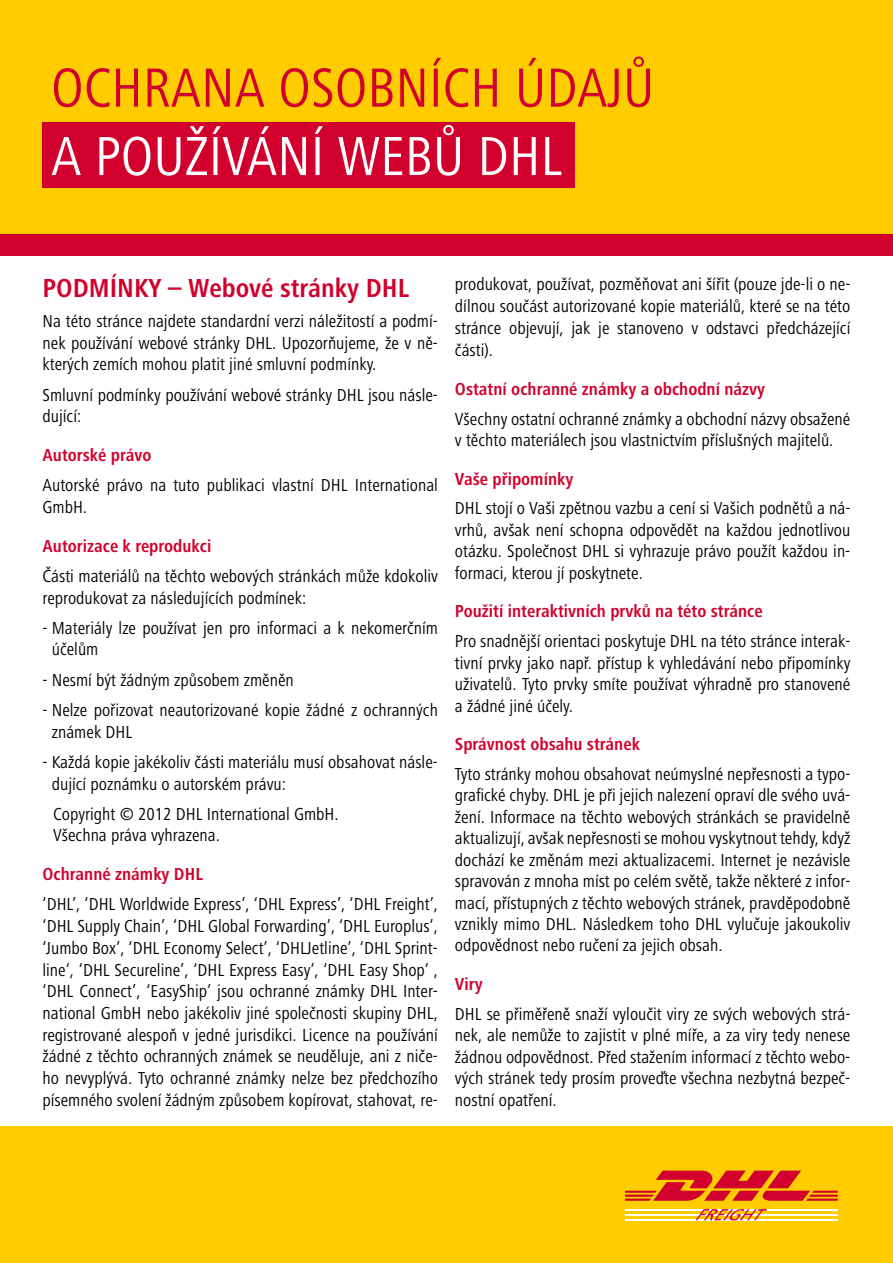
<style>
.page{position:relative;width:893px;height:1263px;background:#fff}
.page>*{position:absolute;margin:0;border:0;box-sizing:border-box;transform-origin:0 0}
.t1{font:condensed 57px "Frutiger Next LTCE";color:#d1002d}
.t2{font:condensed 57px "Frutiger Next LTCE";color:#fff}
.t3{font:700 condensed 27px "Frutiger Next LTCE";color:#d1002d}
.t4{font:condensed 18px/21.5px "Frutiger Next LTCE";color:#000}
.t5{font:700 condensed 18px "Frutiger Next LTCE";color:#d1002d}
</style>
<div class="page">
<div style="left:0;top:0;width:893px;height:242px;background:#fc0"></div>
<div style="left:0;top:1127px;width:893px;height:136px;background:#fc0"></div>
<div style="left:0;top:234px;width:893px;height:21px;background:#d1002d"></div>
<svg style="left:625px;top:1170px;width:213px;height:31px"></svg>
<hr style="left:625px;top:1219px;width:213px;height:1px;background:#fff">
<hr style="left:625px;top:1209px;width:213px;height:1px;background:#fff">
<hr style="left:625px;top:1214px;width:213px;height:1px;background:#fff">
<svg style="left:695px;top:1209px;width:72px;height:11px"></svg>
<div style="left:43px;top:122px;width:532px;height:66px;background:#d1002d"></div>
<h1 class="t1" style="left:51px;top:56px;width:605px">OCHRANA OSOBNÍCH ÚDAJŮ</h1>
<h1 class="t2" style="left:51px;top:124px;width:513px">A POUŽÍVÁNÍ WEBŮ DHL</h1>
<h2 class="t3" style="left:43px;top:272px;width:368px">PODMÍNKY – Webové stránky DHL</h2>
<p class="t4" style="left:43px;top:310px;width:397px;text-align:justify">Na této stránce najdete standardní verzi náležitostí a podmí&shy;nek používání webové stránky DHL. Upozorňujeme, že v ně&shy;kterých zemích mohou platit jiné smluvní podmínky.</p>
<p class="t4" style="left:43px;top:384px;width:397px">Smluvní podmínky používání webové stránky DHL jsou násle&shy;dující:</p>
<p class="t5" style="left:43px;top:445px;width:110px">Autorské právo</p>
<p class="t4" style="left:43px;top:474px;width:397px">Autorské právo na tuto publikaci vlastní DHL International<br>GmbH.</p>
<p class="t5" style="left:43px;top:535px;width:170px">Autorizace k reprodukci</p>
<p class="t4" style="left:43px;top:565px;width:397px">Části materiálů na těchto webových stránkách může kdokoliv reprodukovat za následujících podmínek:</p>
<p class="t4" style="left:52px;top:617px;width:388px;text-indent:-9px">- Materiály lze používat jen pro informaci a k nekomerčním účelům</p>
<p class="t4" style="left:43px;top:669px;width:253px">- Nesmí být žádným způsobem změněn</p>
<p class="t4" style="left:52px;top:699px;width:388px;text-indent:-9px">- Nelze pořizovat neautorizované kopie žádné z ochranných známek DHL</p>
<p class="t4" style="left:52px;top:751px;width:388px;text-indent:-9px">- Každá kopie jakékoliv části materiálu musí obsahovat násle&shy;dující poznámku o autorském právu:</p>
<p class="t4" style="left:53px;top:803px;width:287px">Copyright © 2012 DHL International GmbH.<br>Všechna práva vyhrazena.</p>
<p class="t5" style="left:43px;top:864px;width:162px">Ochranné známky DHL</p>
<p class="t4" style="left:43px;top:894px;width:397px;text-align:justify">‘DHL’, ‘DHL Worldwide Express’, ‘DHL Express’, ‘DHL Freight’, ‘DHL Supply Chain’, ‘DHL Global Forwarding’, ‘DHL Europlus’, ‘Jumbo Box’, ‘DHL Economy Select’, ‘DHLJetline’, ‘DHL Sprint&shy;line’, ‘DHL Secureline’, ‘DHL Express Easy’, ‘DHL Easy Shop’ , ‘DHL Connect’, ‘EasyShip’ jsou ochranné známky DHL Inter&shy;national GmbH nebo jakékoliv jiné společnosti skupiny DHL, registrované alespoň v jedné jurisdikci. Licence na používání žádné z těchto ochranných známek se neuděluje, ani z niče&shy;ho nevyplývá. Tyto ochranné známky nelze bez předchozího písemného svolení žádným způsobem kopírovat, stahovat, re-</p>
<p class="t4" style="left:455px;top:273px;width:397px;line-height:22px;text-align:justify">produkovat, používat, pozměňovat ani šířit (pouze jde-li o ne&shy;dílnou součást autorizované kopie materiálů, které se na této stránce objevují, jak je stanoveno v odstavci předcházející části).</p>
<p class="t5" style="left:455px;top:378px;width:312px">Ostatní ochranné známky a obchodní názvy</p>
<p class="t4" style="left:455px;top:408px;width:397px">Všechny ostatní ochranné známky a obchodní názvy obsažené v těchto materiálech jsou vlastnictvím příslušných majitelů.</p>
<p class="t5" style="left:455px;top:468px;width:120px">Vaše připomínky</p>
<p class="t4" style="left:455px;top:498px;width:397px;text-align:justify">DHL stojí o Vaši zpětnou vazbu a cení si Vašich podnětů a ná&shy;vrhů, avšak není schopna odpovědět na každou jednotlivou otázku. Společnost DHL si vyhrazuje právo použít každou in&shy;formaci, kterou jí poskytnete.</p>
<p class="t5" style="left:455px;top:601px;width:309px">Použití interaktivních prvků na této stránce</p>
<p class="t4" style="left:455px;top:631px;width:397px;text-align:justify">Pro snadnější orientaci poskytuje DHL na této stránce interak&shy;tivní prvky jako např. přístup k vyhledávání nebo připomínky uživatelů. Tyto prvky smíte používat výhradně pro stanovené a žádné jiné účely.</p>
<p class="t5" style="left:455px;top:734px;width:187px">Správnost obsahu stránek</p>
<p class="t4" style="left:455px;top:763px;width:397px;text-align:justify">Tyto stránky mohou obsahovat neúmyslné nepřesnosti a typo&shy;grafické chyby. DHL je při jejich nalezení opraví dle svého uvá&shy;žení. Informace na těchto webových stránkách se pravidelně aktualizují, avšak nepřesnosti se mohou vyskytnout tehdy, když dochází ke změnám mezi aktualizacemi. Internet je nezávisle spravován z mnoha míst po celém světě, takže některé z infor&shy;mací, přístupných z těchto webových stránek, pravděpodobně vznikly mimo DHL. Následkem toho DHL vylučuje jakoukoliv odpovědnost nebo ručení za jejich obsah.</p>
<p class="t5" style="left:455px;top:974px;width:29px">Viry</p>
<p class="t4" style="left:455px;top:1003px;width:397px;text-align:justify">DHL se přiměřeně snaží vyloučit viry ze svých webových strá&shy;nek, ale nemůže to zajistit v plné míře, a za viry tedy nenese žádnou odpovědnost. Před stažením informací z těchto webo&shy;vých stránek tedy prosím proveďte všechna nezbytná bezpeč&shy;nostní opatření.</p>
</div>
